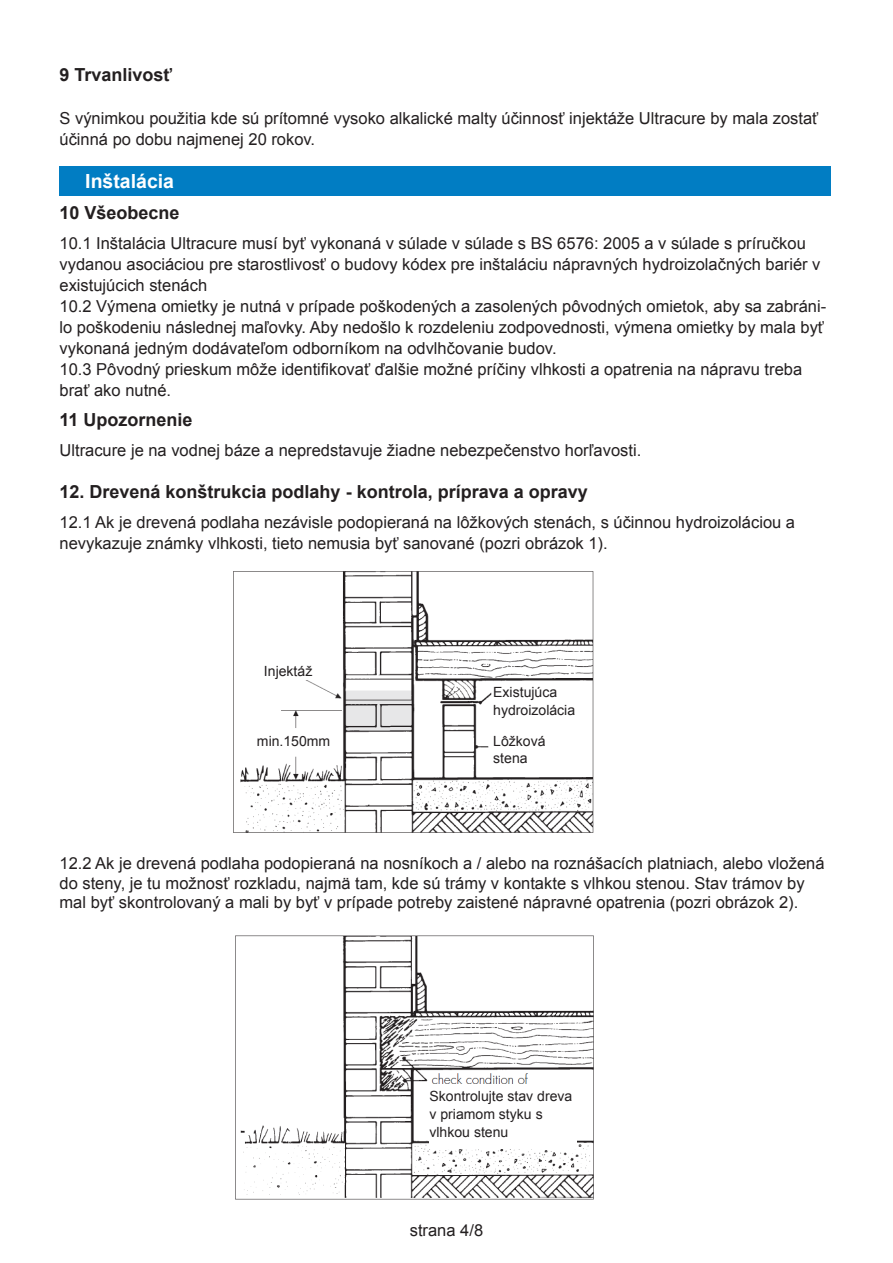
<style>
.page{position:relative;width:893px;height:1263px;background:#fff}
.page>*{position:absolute;margin:0;border:0;box-sizing:border-box;transform-origin:0 0}
.t1{font:700 19.5px "Arial";color:#fff}
.t2{font:700 18px "Arial";color:#231f20}
.t3{font:16.5px/21px "Arial";color:#231f20}
.t4{font:14.1px/17.9px "Arial";color:#231f20}
</style>
<div class="page">
<div style="left:60px;top:166px;width:771px;height:30px;background:#017dc3"></div>
<img style="left:233px;top:571px;width:361px;height:262px">
<div style="left:248px;top:661px;width:90px;height:18px;background:#fff"></div>
<div style="left:262px;top:729px;width:66px;height:27px;background:#fff"></div>
<div style="left:493px;top:684px;width:90px;height:19px;background:#fff"></div>
<div style="left:491px;top:736px;width:90px;height:18px;background:#fff"></div>
<img style="left:235px;top:935px;width:359px;height:265px">
<div style="left:429px;top:1084px;width:148px;height:65px;background:#fff"></div>
<svg style="left:426px;top:1087px;width:3px;height:58px"></svg>
<p class="t2" style="left:60px;top:63px;width:114px">9 Trvanlivosť</p>
<p class="t3" style="left:60px;top:108px;width:760px">S výnimkou použitia kde sú prítomné vysoko alkalické malty účinnosť injektáže Ultracure by mala zostať účinná po dobu najmenej 20 rokov.</p>
<p class="t1" style="left:85px;top:168px;width:90px">Inštalácia</p>
<p class="t2" style="left:60px;top:201px;width:122px">10 Všeobecne</p>
<p class="t3" style="left:60px;top:233px;width:762px">10.1 Inštalácia Ultracure musí byť vykonaná v súlade v súlade s BS 6576: 2005 va súlade s príručkou vydanou asociáciou pre starostlivosť o budovy kódex pre inštaláciu nápravných hydroizolačných bariér v existujúcich stenách</p>
<p class="t3" style="left:60px;top:317px;width:766px">lo poškodeniu následnej maľovky. Aby nedošlo k rozdeleniu zodpovednosti, výmena omietky by mala byť</p>
<p class="t3" style="left:60px;top:296px;width:768px">10.2 Výmena omietky je nutná v prípade poškodených a zasolených pôvodných omietok, aby sa zabráni-</p>
<p class="t3" style="left:60px;top:338px;width:499px">vykonaná jedným dodávateľom odborníkom na odvlhčovanie budov.</p>
<p class="t3" style="left:60px;top:359px;width:744px">10.3 Pôvodný prieskum môže identifikovať ďalšie možné príčiny vlhkosti a opatrenia na nápravu treba brať ako nutné.</p>
<p class="t2" style="left:60px;top:407px;width:135px">11 Upozornenie</p>
<p class="t3" style="left:60px;top:439px;width:583px">Ultracure je na vodnej báze a nepredstavuje žiadne nebezpečenstvo horľavosti.</p>
<p class="t2" style="left:60px;top:479px;width:530px">12. Drevená konštrukcia podlahy - kontrola, príprava a opravy</p>
<p class="t3" style="left:60px;top:511px;width:737px">12.1 Ak je drevená podlaha nezávisle podopieraná na lôžkových stenách s, účinnou hydroizoláciou a nevykazuje známky vlhkosti, tieto nemusia byť sanované (pozri obrázok .(1</p>
<p class="t4" style="left:264px;top:662px;width:50px">Injektáž</p>
<p class="t4" style="left:257px;top:732px;width:75px">min.150mm</p>
<p class="t4" style="left:493px;top:683px;width:83px">Existujúca hydroizolácia</p>
<p class="t4" style="left:493px;top:732px;width:54px">Lôžková stena</p>
<p class="t3" style="left:60px;top:853px;width:766px;line-height:19.8px">12.2 Ak je drevená podlaha podopieraná na nosníkoch /a alebo na roznášacích platniach, alebo vložená do steny je, tu možnosť rozkladu, najmä tam, kde sú trámy v kontakte s vlhkou stenou. Stav trámov by mal byť skontrolovaný a mali by byť v prípade potreby zaistené nápravné opatrenia (pozri obrázok .(2</p>
<p class="t4" style="left:429px;top:1087px;width:144px">Skontrolujte stav dreva v priamom styku s vlhkou stenu</p>
<p class="t3" style="left:410px;top:1220px;width:75px">strana 4/8</p>
</div>
